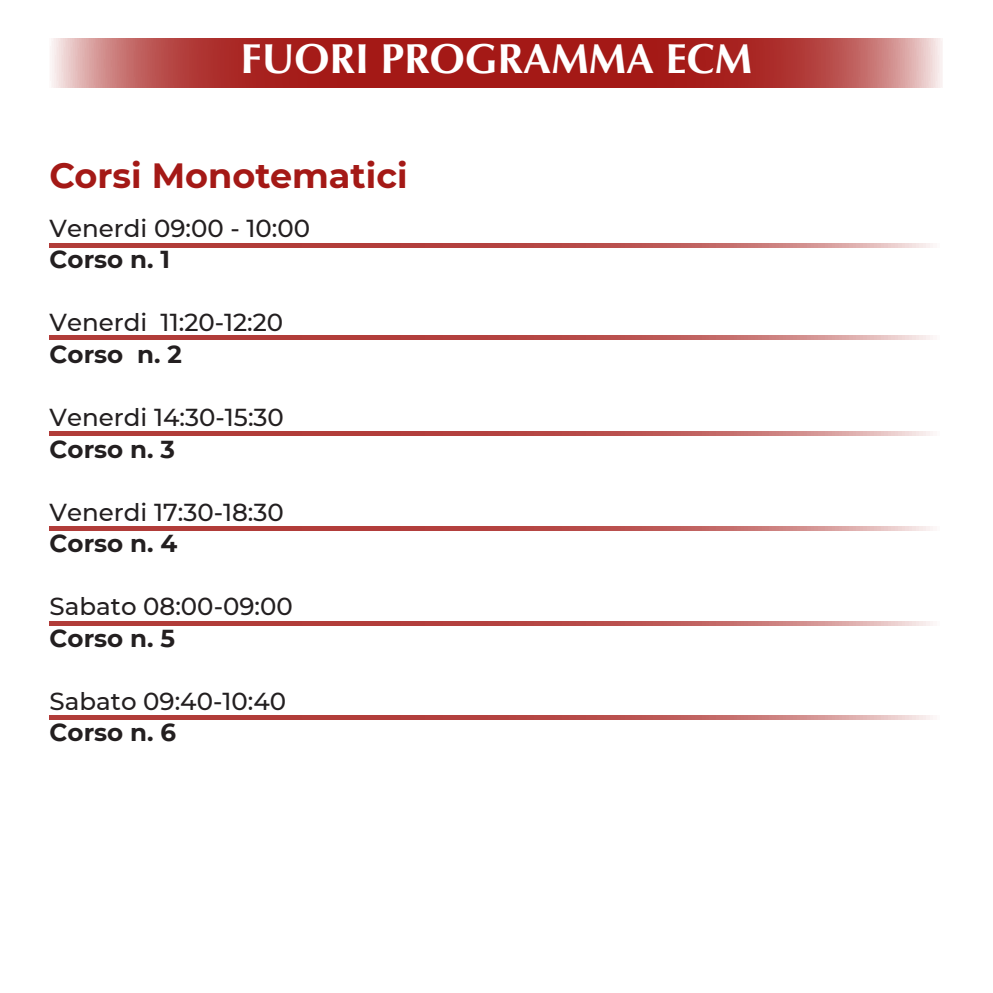
<style>
.page{position:relative;width:993px;height:993px;background:#fff}
.page>*{position:absolute;margin:0;border:0;box-sizing:border-box;transform-origin:0 0}
.t1{font:700 42px "Optima";color:#fff}
.t2{font:700 35px "Montserrat";color:#a41916}
.t3{font:500 24.5px "Montserrat";color:#231f20}
.t4{font:700 24.5px "Montserrat";color:#231f20}
</style>
<div class="page">
<svg style="left:52px;top:38px;width:890px;height:50px;background:#b23d3a"></svg>
<svg style="left:50px;top:243px;width:883px;height:5px;background:#bd5b58"></svg>
<svg style="left:50px;top:335px;width:883px;height:5px;background:#bd5b58"></svg>
<svg style="left:50px;top:431px;width:883px;height:4px;background:#bd5b58"></svg>
<svg style="left:50px;top:526px;width:883px;height:5px;background:#bd5b58"></svg>
<svg style="left:50px;top:621px;width:883px;height:4px;background:#bd5b58"></svg>
<svg style="left:50px;top:715px;width:883px;height:4px;background:#bd5b58"></svg>
<p class="t1" style="left:241px;top:35px;width:513px">FUORI PROGRAMMA ECM</p>
<p class="t2" style="left:50px;top:150px;width:359px">Corsi Monotematici</p>
<p class="t3" style="left:50px;top:211px;width:262px">Venerdi 09:00 - 10:00</p>
<p class="t4" style="left:50px;top:242px;width:122px">Corso n. 1</p>
<p class="t3" style="left:50px;top:305px;width:235px">Venerdi 11:20-12:20</p>
<p class="t4" style="left:50px;top:336px;width:134px">Corso n. 2</p>
<p class="t3" style="left:50px;top:400px;width:236px">Venerdi 14:30-15:30</p>
<p class="t4" style="left:50px;top:431px;width:127px">Corso n. 3</p>
<p class="t3" style="left:50px;top:494px;width:236px">Venerdi 17:30-18:30</p>
<p class="t4" style="left:50px;top:525px;width:129px">Corso n. 4</p>
<p class="t3" style="left:50px;top:589px;width:244px">Sabato 08:00-09:00</p>
<p class="t4" style="left:50px;top:620px;width:127px">Corso n. 5</p>
<p class="t3" style="left:50px;top:683px;width:238px">Sabato 09:40-10:40</p>
<p class="t4" style="left:50px;top:714px;width:128px">Corso n. 6</p>
</div>
